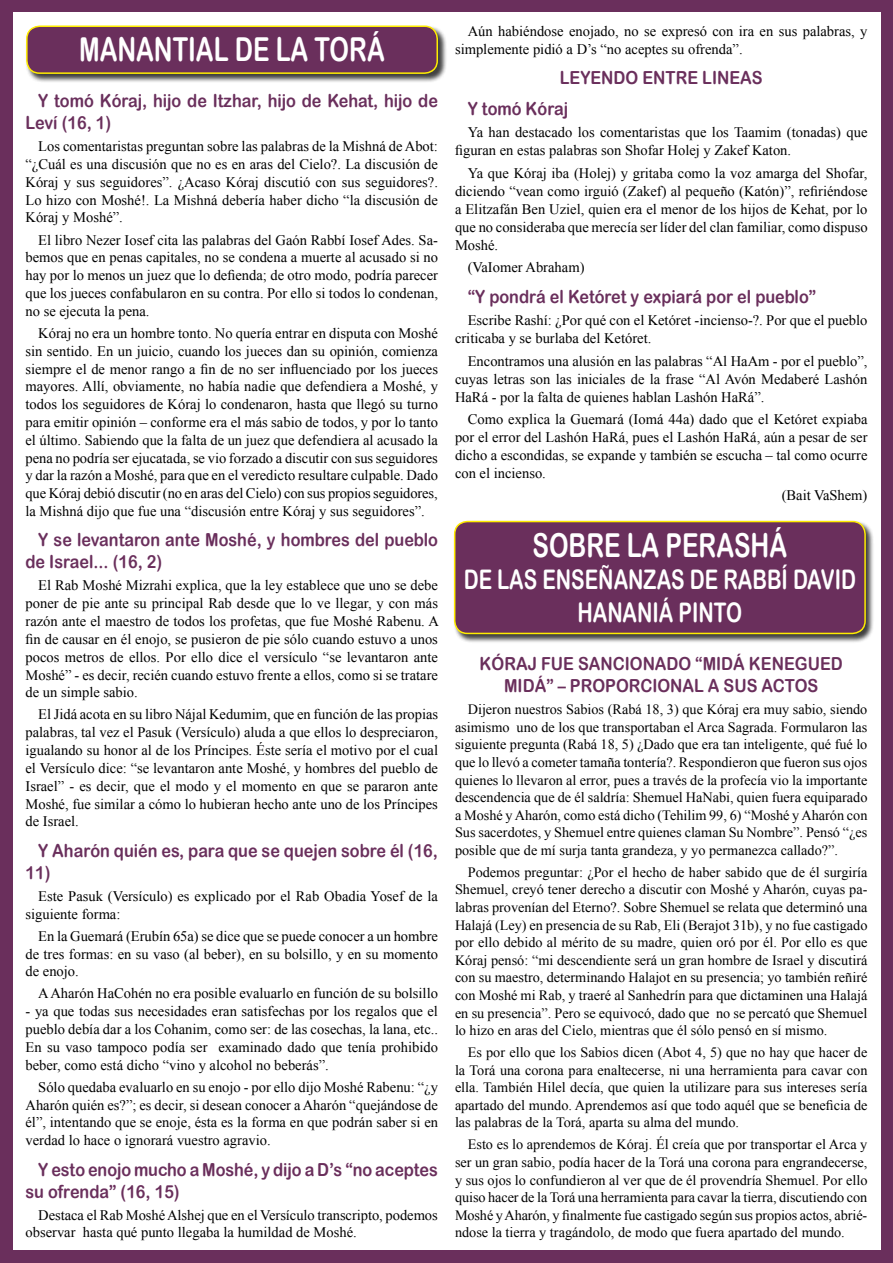
<style>
.page{position:relative;width:893px;height:1263px;background:#6a2f5c}
.page>*{position:absolute;margin:0;border:0;box-sizing:border-box;transform-origin:0 0}
.t1{font:33px "Arial Rounded MT Bold";color:#fff;scale:.75 1}
.t2{font:27px/32.4px "Arial Rounded MT Bold";color:#fff;scale:.75 1}
.t3{font:18px/21.9px "Arial Rounded MT Bold";color:#6a2f5c;scale:.9 1}
.t4{font:14.55px/17.9px "Times New Roman";color:#000;text-align:justify}
.t5{font:14.25px/17.5px "Times New Roman";color:#000;text-align:justify}
</style>
<div class="page">
<div style="left:13px;top:13px;width:867px;height:1237px;background:#fff"></div>
<div style="left:26px;top:25px;width:427px;height:64px;background:#000;opacity:.75"></div>
<div style="left:27px;top:26px;width:410px;height:47px;background:#6a2f5c;border-radius:13px"></div>
<div style="left:26px;top:26px;width:412px;height:48px;border:2px solid #ffed00;border-radius:13px"></div>
<div style="left:453px;top:520px;width:428px;height:129px;background:#000;opacity:.75"></div>
<div style="left:455px;top:521px;width:410px;height:112px;background:#6a2f5c;border-radius:13px"></div>
<div style="left:454px;top:521px;width:412px;height:113px;border:2px solid #ffed00;border-radius:13px"></div>
<h1 class="t1" style="left:79px;top:30px;width:409px">MANANTIAL DE LA TORÁ</h1>
<p class="t3" style="left:26px;top:90px;width:460px;text-indent:13px">Y tomó Kóraj, hijo de Itzhar, hijo de Kehat, hijo de<br>Leví (16, 1)</p>
<p class="t4" style="left:26px;top:137px;width:414px;text-indent:13px">Los comentaristas preguntan sobre las palabras de la Mishná de Abot: “¿Cuál es una discusión que no es en aras del Cielo?. La discusión de Kóraj y sus seguidores”. ¿Acaso Kóraj discutió con sus seguidores?.<br>Lo hizo con Moshé!. La Mishná debería haber dicho “la discusión de Kóraj y Moshé”.</p>
<p class="t4" style="left:26px;top:231px;width:414px;text-indent:13px">El libro Nezer Iosef cita las palabras del Gaón Rabbí Iosef Ades. Sa&shy;bemos que en penas capitales, no se condena a muerte al acusado si no hay por lo menos un juez que lo defienda; de otro modo, podría parecer que los jueces confabularon en su contra. Por ello si todos lo condenan, no se ejecuta la pena.</p>
<p class="t4" style="left:26px;top:324px;width:414px;text-indent:13px">Kóraj no era un hombre tonto. No quería entrar en disputa con Moshé sin sentido. En un juicio, cuando los jueces dan su opinión, comienza siempre el de menor rango a fin de no ser influenciado por los jueces mayores. Allí, obviamente, no había nadie que defendiera a Moshé, y todos los seguidores de Kóraj lo condenaron, hasta que llegó su turno para emitir opinión – conforme era el más sabio de todos, y por lo tanto el último. Sabiendo que la falta de un juez que defendiera al acusado la pena no podría ser ejucatada, se vio forzado a discutir con sus seguidores y dar la razón a Moshé, para que en el veredicto resultare culpable. Dado que Kóraj debió discutir (no en aras del Cielo) con sus propios seguidores, la Mishná dijo que fue una “discusión entre Kóraj y sus seguidores”.</p>
<p class="t3" style="left:26px;top:529px;width:460px;text-indent:13px">Y se levantaron ante Moshé, y hombres del pueblo de Israel... (16, 2)</p>
<p class="t4" style="left:26px;top:576px;width:415px;text-indent:13px">El Rab Moshé Mizrahi explica, que la ley establece que uno se debe poner de pie ante su principal Rab desde que lo ve llegar, y con más razón ante el maestro de todos los profetas, que fue Moshé Rabenu. A fin de causar en él enojo, se pusieron de pie sólo cuando estuvo a unos pocos metros de ellos. Por ello dice el versículo “se levantaron ante Moshé” - es decir, recién cuando estuvo frente a ellos, como si se tratare de un simple sabio.</p>
<p class="t4" style="left:26px;top:705px;width:414px;text-indent:13px">El Jidá acota en su libro Nájal Kedumim, que en función de las propias palabras, tal vez el Pasuk (Versículo) aluda a que ellos lo despreciaron, igualando su honor al de los Príncipes. Éste sería el motivo por el cual el Versículo dice: “se levantaron ante Moshé, y hombres del pueblo de Israel” - es decir, que el modo y el momento en que se pararon ante Moshé, fue similar a cómo lo hubieran hecho ante uno de los Príncipes de Israel.</p>
<p class="t3" style="left:26px;top:839px;width:460px;text-indent:13px">Y Aharón quién es, para que se quejen sobre él (16,<br>11)</p>
<p class="t4" style="left:26px;top:887px;width:414px;text-indent:13px">Este Pasuk (Versículo) es explicado por el Rab Obadia Yosef de la siguiente forma:</p>
<p class="t4" style="left:26px;top:927px;width:414px;text-indent:13px">En la Guemará (Erubín 65a) se dice que se puede conocer a un hombre de tres formas: en su vaso (al beber), en su bolsillo, y en su momento de enojo.</p>
<p class="t4" style="left:38px;top:984px;width:401px">A Aharón HaCohén no era posible evaluarlo en función de su bolsillo</p>
<p class="t4" style="left:26px;top:1002px;width:414px">- ya que todas sus necesidades eran satisfechas por los regalos que el pueblo debía dar a los Cohanim, como ser: de las cosechas, la lana, etc..<br>En su vaso tampoco podía ser examinado dado que tenía prohibido beber, como está dicho “vino y alcohol no beberás”.</p>
<p class="t4" style="left:26px;top:1078px;width:414px;text-indent:13px">Sólo quedaba evaluarlo en su enojo - por ello dijo Moshé Rabenu: “¿y Aharón quién es?”; es decir, si desean conocer a Aharón “quejándose de él”, intentando que se enoje, ésta es la forma en que podrán saber si en verdad lo hace o ignorará vuestro agravio.</p>
<p class="t3" style="left:26px;top:1158px;width:460px;text-indent:13px">Y esto enojo mucho a Moshé, y dijo a D’s “no aceptes su ofrenda” (16, 15)</p>
<p class="t4" style="left:26px;top:1205px;width:414px;text-indent:13px">Destaca el Rab Moshé Alshej que en el Versículo transcripto, podemos observar hasta qué punto llegaba la humildad de Moshé.</p>
<p class="t4" style="left:455px;top:22px;width:414px;text-indent:13px">Aún habiéndose enojado, no se expresó con ira en sus palabras, y simplemente pidió a D’s “no aceptes su ofrenda”.</p>
<p class="t3" style="left:468px;top:62px;width:329px;line-height:30.8px;text-indent:92px">LEYENDO ENTRE LINEAS<br>Y tomó Kóraj</p>
<p class="t4" style="left:455px;top:123px;width:414px;text-indent:13px">Ya han destacado los comentaristas que los Taamim (tonadas) que figuran en estas palabras son Shofar Holej y Zakef Katon.</p>
<p class="t4" style="left:455px;top:164px;width:414px;text-indent:13px">Ya que Kóraj iba (Holej) y gritaba como la voz amarga del Shofar, diciendo “vean como irguió (Zakef) al pequeño (Katón)”, refiriéndose a Elitzafán Ben Uziel, quien era el menor de los hijos de Kehat, por lo que no consideraba que merecía ser líder del clan familiar, como dispuso Moshé.</p>
<p class="t4" style="left:468px;top:258px;width:118px">(VaIomer Abraham)</p>
<p class="t3" style="left:468px;top:285px;width:389px">“Y pondrá el Ketóret y expiará por el pueblo”</p>
<p class="t4" style="left:455px;top:311px;width:414px;text-indent:13px">Escribe Rashí: ¿Por qué con el Ketóret -incienso-?. Por que el pueblo criticaba y se burlaba del Ketóret.</p>
<p class="t4" style="left:455px;top:351px;width:414px;text-indent:13px">Encontramos una alusión en las palabras “Al HaAm - por el pueblo”, cuyas letras son las iniciales de la frase “Al Avón Medaberé Lashón HaRá - por la falta de quienes hablan Lashón HaRá”.</p>
<p class="t4" style="left:455px;top:410px;width:414px;text-indent:13px">Como explica la Guemará (Iomá 44a) dado que el Ketóret expiaba por el error del Lashón HaRá, pues el Lashón HaRá, aún a pesar de ser dicho a escondidas, se expande y también se escucha – tal como ocurre con el incienso.</p>
<p class="t4" style="left:782px;top:486px;width:87px">(Bait VaShem)</p>
<h1 class="t1" style="left:532px;top:525px;width:341px">SOBRE LA PERASHÁ</h1>
<h2 class="t2" style="left:464px;top:563px;width:124px">Delasense</h2>
<h2 class="t2" style="left:578px;top:563px;width:357px;text-indent:21px">ñanzas de Rabbí David<br>Hananiá Pinto</h2>
<p class="t3" style="left:480px;top:652px;width:40px">KÓRAJ</p>
<p class="t3" style="left:504px;top:652px;width:378px;text-indent:37px">FUE SANCIONADO “MIDÁ KENEGUED<br>MIDÁ” – PROPOR</p>
<p class="t3" style="left:640px;top:675px;width:199px">CIONAL A SUS ACTOS</p>
<p class="t5" style="left:455px;top:700px;width:414px;text-indent:13px">Dijeron nuestros Sabios (Rabá 18, 3) que Kóraj era muy sabio, siendo asimismo uno de los que transportaban el Arca Sagrada. Formularon las siguiente pregunta (Rabá 18, 5) ¿Dado que era tan inteligente, qué fué lo que lo llevó a cometer tamaña tontería?. Respondieron que fueron sus ojos quienes lo llevaron al error, pues a través de la profecía vio la importante descendencia que de él saldría: Shemuel HaNabi, quien fuera equiparado a Moshé y Aharón, como está dicho (Tehilim 99, 6) “Moshé y Aharón con Sus sacerdotes, y Shemuel entre quienes claman Su Nombre”. Pensó “¿es posible que de mí surja tanta grandeza, y yo permanezca callado?”.</p>
<p class="t5" style="left:455px;top:863px;width:414px;text-indent:13px">Podemos preguntar: ¿Por el hecho de haber sabido que de él surgiría Shemuel, creyó tener derecho a discutir con Moshé y Aharón, cuyas pa&shy;labras provenían del Eterno?. Sobre Shemuel se relata que determinó una Halajá (Ley) en presencia de su Rab, Eli (Berajot 31b), y no fue castigado por ello debido al mérito de su madre, quien oró por él. Por ello es que Kóraj pensó: “mi descendiente será un gran hombre de Israel y discutirá con su maestro, determinando Halajot en su presencia; yo también reñiré con Moshé mi Rab, y traeré al Sanhedrín para que dictaminen una Halajá en su presencia”. Pero se equivocó, dado que no se percató que Shemuel lo hizo en aras del Cielo, mientras que él sólo pensó en sí mismo.</p>
<p class="t5" style="left:455px;top:1043px;width:414px;text-indent:13px">Es por ello que los Sabios dicen (Abot 4, 5) que no hay que hacer de la Torá una corona para enaltecerse, ni una herramienta para cavar con ella. También Hilel decía, que quien la utilizare para sus intereses sería apartado del mundo. Aprendemos así que todo aquél que se beneficia de las palabras de la Torá, aparta su alma del mundo.</p>
<p class="t5" style="left:455px;top:1135px;width:414px;text-indent:13px">Esto es lo aprendemos de Kóraj. Él creía que por transportar el Arca y ser un gran sabio, podía hacer de la Torá una corona para engrandecerse, y sus ojos lo confundieron al ver que de él provendría Shemuel. Por ello quiso hacer de la Torá una herramienta para cavar la tierra, discutiendo con Moshé y Aharón, y finalmente fue castigado según sus propios actos, abrié&shy;ndose la tierra y tragándolo, de modo que fuera apartado del mundo.</p>
</div>
